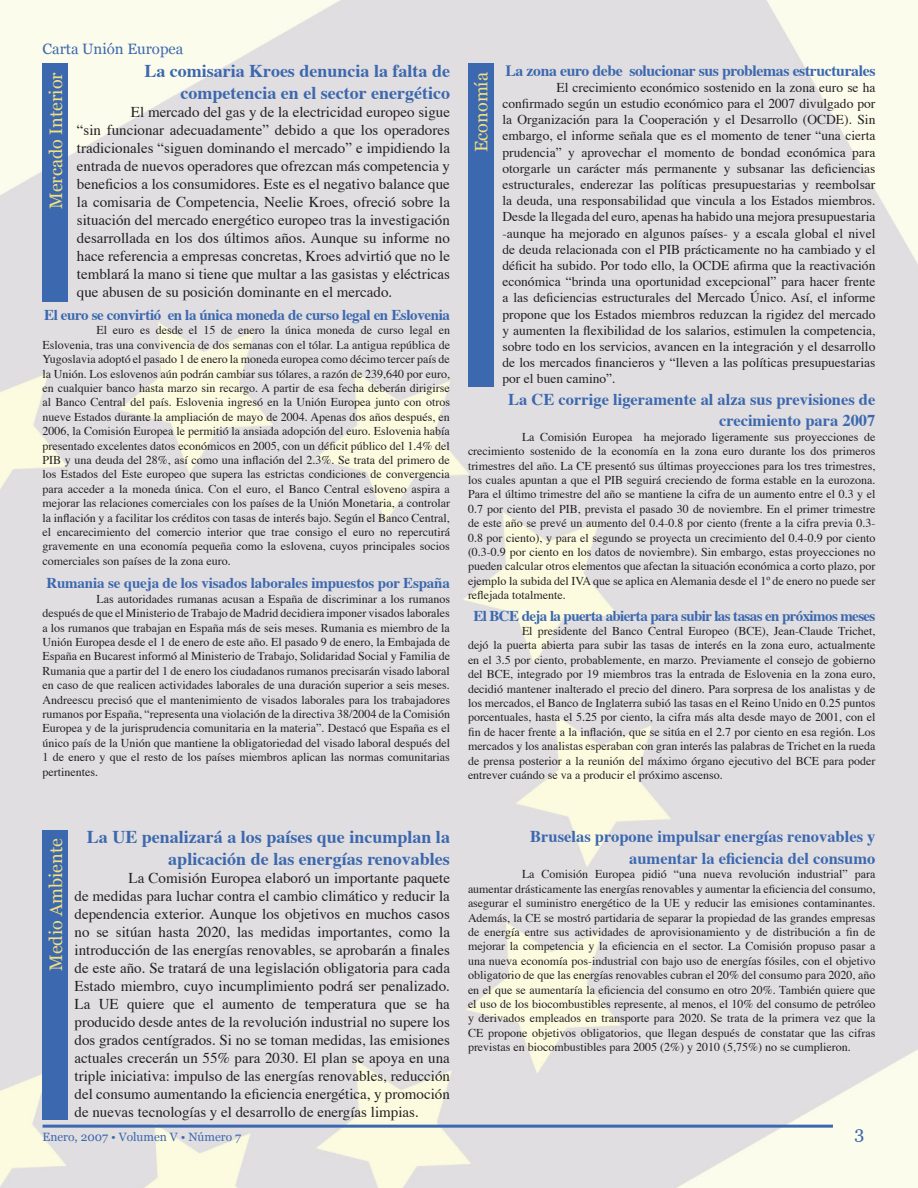
<style>
.page{position:relative;width:918px;height:1188px;background:#fff}
.page>*{position:absolute;margin:0;border:0;box-sizing:border-box;transform-origin:0 0}
.t1{font:700 18px/21.6px "Times";color:#3c68af;text-align:right}
.t2{font:18px "Georgia";color:#f4e07c}
.t3{font:18px "Georgia";color:#3c68af}
.t4{font:700 16.5px/21.6px "Times";color:#3c68af;text-align:right}
.t5{font:700 15.75px "Times";letter-spacing:-.025em;color:#3c68af}
.t6{font:15px/18px "Times";color:#231f20;text-align:justify}
.t7{font:700 15px "Times";letter-spacing:-.025em;color:#3c68af}
.t8{font:15px "Georgia";color:#3c68af}
.t9{font:13.5px/16.2px "Times";color:#231f20;text-align:justify}
.t10{font:12px/14.4px "Times";color:#231f20;text-align:justify}
.t11{font:12px "Georgia";color:#3c68af}
</style>
<div class="page">
<img style="left:0;top:0;width:918px;height:1188px">
<hr style="left:43px;top:1125px;width:790px;height:3px;background:#3c68af">
<div style="left:43px;top:64px;width:25px;height:238px;background:#3c68af"></div>
<div style="left:468px;top:64px;width:26px;height:323px;background:#3c68af"></div>
<div style="left:43px;top:830px;width:25px;height:289px;background:#3c68af"></div>
<p class="t8" style="left:43px;top:40px;width:142px">Carta Unión Europea</p>
<h1 class="t2" style="left:46px;top:209px;width:138px;rotate:-90deg">Mercado Interior</h1>
<h1 class="t1" style="left:144px;top:58px;width:307px">La comisaria Kroes denuncia la falta de competencia en el sector energético</h1>
<p class="t6" style="left:77px;top:102px;width:375px;text-indent:54px">El mercado del gas y de la electricidad europeo sigue “sin funcionar adecuadamente” debido a que los operadores tradicionales “siguen dominando el mercado” e impidiendo la entrada de nuevos operadores que ofrezcan más competencia y beneficios a los consumidores. Este es el negativo balance que la comisaria de Competencia, Neelie Kroes, ofreció sobre la situación del mercado energético europeo tras la investigación desarrollada en los dos últimos años. Aunque su informe no hace referencia a empresas concretas, Kroes advirtió que no le temblará la mano si tiene que multar a las gasistas y eléctricas que abusen de su posición dominante en el mercado.</p>
<p class="t7" style="left:44px;top:301px;width:407px">El euro se convirtió en la única moneda de curso legal en Eslovenia</p>
<p class="t10" style="left:43px;top:322px;width:409px;text-indent:54px">El euro es desde el 15 de enero la única moneda de curso legal en Eslovenia, tras una convivencia de dos semanas con el tólar. La antigua república de Yugoslavia adoptó el pasado 1 de enero la moneda europea como décimo tercer país de la Unión. Los eslovenos aún podrán cambiar sus tólares, a razón de 239,640 por euro, en cualquier banco hasta marzo sin recargo. A partir de esa fecha deberán dirigirse al Banco Central del país. Eslovenia ingresó en la Unión Europea junto con otros nueve Estados durante la ampliación de mayo de 2004. Apenas dos años después, en 2006, la Comisión Europea le permitió la ansiada adopción del euro. Eslovenia había presentado excelentes datos económicos en 2005, con un déficit público del 1.4% del PIB y una deuda del 28%, así como una inflación del 2.3%. Se trata del primero de los Estados del Este europeo que supera las estrictas condiciones de convergencia para acceder a la moneda única. Con el euro, el Banco Central esloveno aspira a mejorar las relaciones comerciales con los países de la Unión Monetaria, a controlar la inflación y a facilitar los créditos con tasas de interés bajo. Según el Banco Central, el encarecimiento del comercio interior que trae consigo el euro no repercutirá gravemente en una economía pequeña como la eslovena, cuyos principales socios comerciales son países de la zona euro.</p>
<p class="t7" style="left:46px;top:569px;width:405px">Rumania se queja de los visados laborales impuestos por España</p>
<p class="t10" style="left:43px;top:591px;width:409px;text-indent:54px">Las autoridades rumanas acusan a España de discriminar a los rumanos después de que el Ministerio de Trabajo de Madrid decidiera imponer visados laborales a los rumanos que trabajan en España más de seis meses. Rumania es miembro de la Unión Europea desde el 1 de enero de este año. El pasado 9 de enero, la Embajada de España en Bucarest informó al Ministerio de Trabajo, Solidaridad Social y Familia de Rumania que a partir del 1 de enero los ciudadanos rumanos precisarán visado laboral en caso de que realicen actividades laborales de una duración superior a seis meses.<br>Andreescu precisó que el mantenimiento de visados laborales para los trabajadores rumanos por España, “representa una violación de la directiva 38/2004 de la Comisión Europea y de la jurisprudencia comunitaria en la materia”. Destacó que España es el único país de la Unión que mantiene la obligatoriedad del visado laboral después del 1 de enero y que el resto de los países miembros aplican las normas comunitarias pertinentes.</p>
<h3 class="t5" style="left:505px;top:55px;width:371px">La zona euro debe solucionar sus problemas estructurales</h3>
<p class="t9" style="left:502px;top:78px;width:375px;text-indent:54px">El crecimiento económico sostenido en la zona euro se ha confirmado según un estudio económico para el 2007 divulgado por la Organización para la Cooperación y el Desarrollo (OCDE). Sin embargo, el informe señala que es el momento de tener “una cierta prudencia” y aprovechar el momento de bondad económica para otorgarle un carácter más permanente y subsanar las deficiencias estructurales, enderezar las políticas presupuestarias y reembolsar la deuda, una responsabilidad que vincula a los Estados miembros.<br>Desde la llegada del euro, apenas ha habido una mejora presupuestaria -aunque ha mejorado en algunos países- y a escala global el nivel de deuda relacionada con el PIB prácticamente no ha cambiado y el déficit ha subido. Por todo ello, la OCDE afirma que la reactivación económica “brinda una oportunidad excepcional” para hacer frente a las deficiencias estructurales del Mercado Único. Así, el informe propone que los Estados miembros reduzcan la rigidez del mercado y aumenten la flexibilidad de los salarios, estimulen la competencia, sobre todo en los servicios, avancen en la integración y el desarrollo de los mercados financieros y “lleven a las políticas presupuestarias por el buen camino”.</p>
<h2 class="t4" style="left:508px;top:387px;width:369px">La CE corrige ligeramente al alza sus previsiones de crecimiento para 2007</h2>
<p class="t10" style="left:468px;top:429px;width:409px;text-indent:54px">La Comisión Europea ha mejorado ligeramente sus proyecciones de crecimiento sostenido de la economía en la zona euro durante los dos primeros trimestres del año. La CE presentó sus últimas proyecciones para los tres trimestres, los cuales apuntan a que el PIB seguirá creciendo de forma estable en la eurozona.<br>Para el último trimestre del año se mantiene la cifra de un aumento entre el 0.3 y el 0.7 por ciento del PIB, prevista el pasado 30 de noviembre. En el primer trimestre de este año se prevé un aumento del 0.4-0.8 por ciento (frente a la cifra previa 0.3- 0.8 por ciento), y para el segundo se proyecta un crecimiento del 0.4-0.9 por ciento (0.3-0.9 por ciento en los datos de noviembre). Sin embargo, estas proyecciones no pueden calcular otros elementos que afectan la situación económica a corto plazo, por ejemplo la subida del IVA que se aplica en Alemania desde el 1º de enero no puede ser reflejada totalmente.</p>
<p class="t7" style="left:473px;top:601px;width:404px">El BCE deja la puerta abierta para subir las tasas en próximos meses</p>
<p class="t10" style="left:468px;top:623px;width:409px;text-indent:54px">El presidente del Banco Central Europeo (BCE), Jean-Claude Trichet, dejó la puerta abierta para subir las tasas de interés en la zona euro, actualmente en el 3.5 por ciento, probablemente, en marzo. Previamente el consejo de gobierno del BCE, integrado por 19 miembros tras la entrada de Eslovenia en la zona euro, decidió mantener inalterado el precio del dinero. Para sorpresa de los analistas y de los mercados, el Banco de Inglaterra subió las tasas en el Reino Unido en 0.25 puntos porcentuales, hasta el 5.25 por ciento, la cifra más alta desde mayo de 2001, con el fin de hacer frente a la inflación, que se sitúa en el 2.7 por ciento en esa región. Los mercados y los analistas esperaban con gran interés las palabras de Trichet en la rueda de prensa posterior a la reunión del máximo órgano ejecutivo del BCE para poder entrever cuándo se va a producir el próximo ascenso.</p>
<h1 class="t2" style="left:471px;top:152px;width:82px;rotate:-90deg">Economía</h1>
<h1 class="t2" style="left:46px;top:971px;width:134px;rotate:-90deg">Medio Ambiente</h1>
<h1 class="t1" style="left:87px;top:825px;width:365px">La UE penalizará a los países que incumplan la aplicación de las energías renovables</h1>
<p class="t6" style="left:75px;top:868px;width:377px;text-indent:54px">La Comisión Europea elaboró un importante paquete de medidas para luchar contra el cambio climático y reducir la dependencia exterior. Aunque los objetivos en muchos casos no se sitúan hasta 2020, las medidas importantes, como la introducción de las energías renovables, se aprobarán a finales de este año. Se tratará de una legislación obligatoria para cada Estado miembro, cuyo incumplimiento podrá ser penalizado.<br>La UE quiere que el aumento de temperatura que se ha producido desde antes de la revolución industrial no supere los dos grados centígrados. Si no se toman medidas, las emisiones actuales crecerán un 55% para 2030. El plan se apoya en una triple iniciativa: impulso de las energías renovables, reducción del consumo aumentando la eficiencia energética, y promoción de nuevas tecnologías y el desarrollo de energías limpias.</p>
<h2 class="t4" style="left:530px;top:824px;width:347px">Bruselas propone impulsar energías renovables y aumentar la eficiencia del consumo</h2>
<p class="t10" style="left:468px;top:866px;width:409px;text-indent:54px">La Comisión Europea pidió “una nueva revolución industrial” para aumentar drásticamente las energías renovables y aumentar la eficiencia del consumo, asegurar el suministro energético de la UE y reducir las emisiones contaminantes.<br>Además, la CE se mostró partidaria de separar la propiedad de las grandes empresas de energía entre sus actividades de aprovisionamiento y de distribución a fin de mejorar la competencia y la eficiencia en el sector. La Comisión propuso pasar a una nueva economía pos-industrial con bajo uso de energías fósiles, con el objetivo obligatorio de que las energías renovables cubran el 20% del consumo para 2020, año en el que se aumentaría la eficiencia del consumo en otro 20%. También quiere que el uso de los biocombustibles represente, al menos, el 10% del consumo de petróleo y derivados empleados en transporte para 2020. Se trata de la primera vez que la CE propone objetivos obligatorios, que llegan después de constatar que las cifras previstas en biocombustibles para 2005 (2%) y 2010 (5,75%) no se cumplieron.</p>
<p class="t11" style="left:43px;top:1130px;width:200px">Enero, 2007 • Volumen V • Número 7</p>
<h1 class="t3" style="left:854px;top:1123px;width:11px">3</h1>
</div>
